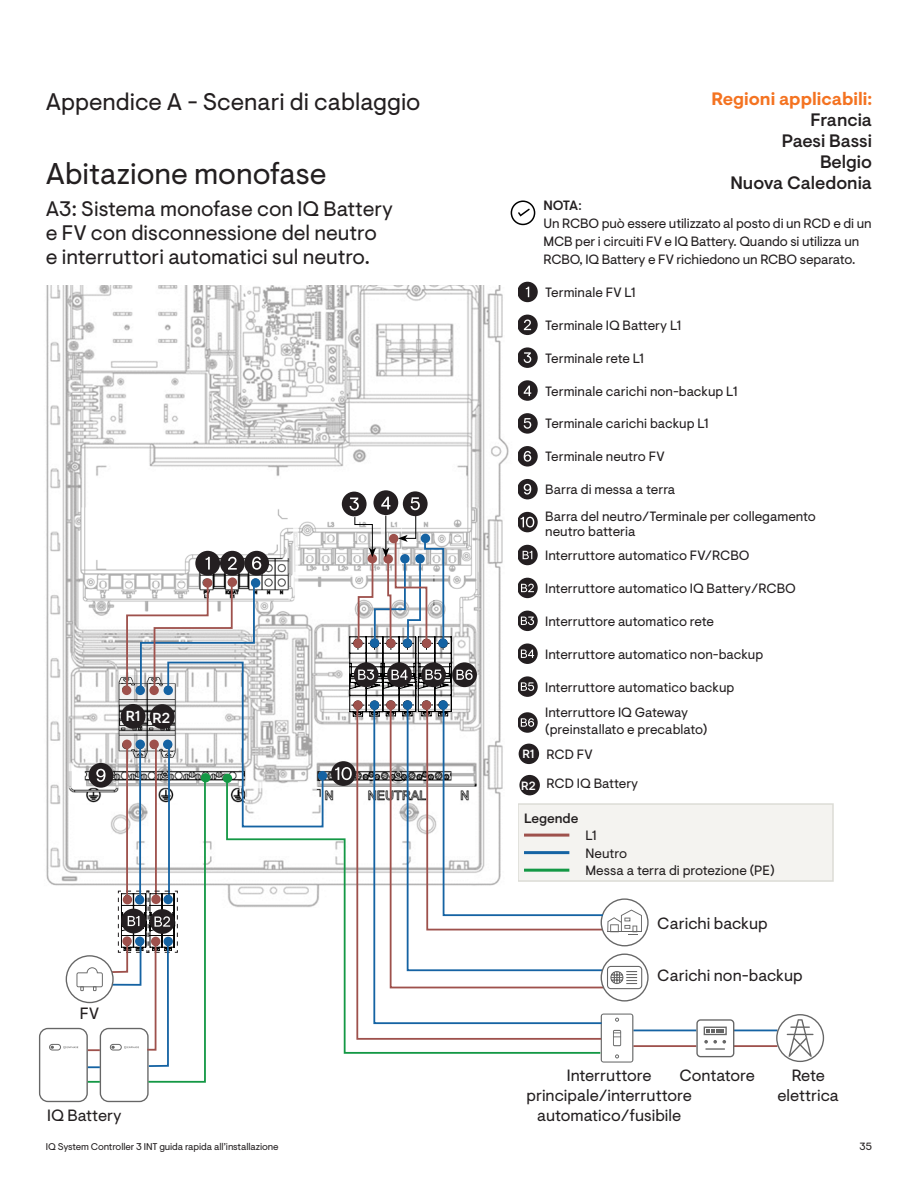
<style>
.page{position:relative;width:918px;height:1188px;background:#fff}
.page>*{position:absolute;margin:0;border:0;box-sizing:border-box;transform-origin:0 0}
.Subheading{font:30px "Enphase Visuelt";color:#231f20}
.Enphase_H1{font:24px "Enphase Visuelt";color:#231f20}
.Enphase_H2{font:21px/24px "Enphase Visuelt";color:#231f20}
.t1{font:500 18px/21px "Enphase Visuelt";color:#231f20;text-align:right}
.t2{font:700 18px "Enphase Visuelt";color:#f47321}
.t3{font:16.35px/20px "Enphase Visuelt";color:#231f20;text-align:center}
.t4{font:500 14.55px "Enphase Visuelt";color:#fff}
.t5{font:13.5px/18px "Enphase Visuelt";color:#231f20}
.t6{font:500 13.5px "Enphase Visuelt";color:#231f20}
.t7{font:500 12px "Enphase Visuelt";color:#fff}
.t8{font:10.5px "Enphase Visuelt";color:#231f20}
.t9{font:9.75px "Enphase Visuelt";letter-spacing:-.01em;color:#231f20}
.s1{font-weight:500}
</style>
<div class="page">
<div style="left:517px;top:803px;width:317px;height:79px;background:#f4f3f0;border:2px solid #dcdcd6"></div>
<div style="left:517px;top:479px;width:21px;height:20px;background:#241f21;border-radius:50%"></div>
<div style="left:517px;top:347px;width:21px;height:21px;background:#241f21;border-radius:50%"></div>
<svg style="left:524px;top:352px;width:7px;height:11px"></svg>
<div style="left:517px;top:315px;width:21px;height:20px;background:#241f21;border-radius:50%"></div>
<svg style="left:524px;top:319px;width:7px;height:11px"></svg>
<div style="left:517px;top:380px;width:21px;height:21px;background:#241f21;border-radius:50%"></div>
<svg style="left:524px;top:386px;width:7px;height:10px"></svg>
<div style="left:517px;top:413px;width:21px;height:21px;background:#241f21;border-radius:50%"></div>
<svg style="left:524px;top:418px;width:7px;height:11px"></svg>
<div style="left:517px;top:446px;width:21px;height:21px;background:#241f21;border-radius:50%"></div>
<svg style="left:524px;top:451px;width:7px;height:11px"></svg>
<div style="left:517px;top:282px;width:21px;height:20px;background:#241f21;border-radius:50%"></div>
<svg style="left:526px;top:287px;width:3px;height:10px"></svg>
<svg style="left:511px;top:200px;width:24px;height:25px"></svg>
<img style="left:46px;top:285px;width:472px;height:495px">
<div style="left:331px;top:761px;width:25px;height:25px;background:#241f21;border-radius:50%"></div>
<hr style="left:633px;top:1045px;width:63px;height:2px;background:#9e514c">
<hr style="left:633px;top:1030px;width:63px;height:1px;background:#1563a3">
<hr style="left:734px;top:1045px;width:43px;height:2px;background:#9e514c">
<hr style="left:734px;top:1030px;width:43px;height:1px;background:#1563a3">
<svg style="left:787px;top:1019px;width:27px;height:38px"></svg>
<div style="left:776px;top:1014px;width:48px;height:48px;border:1px solid #666;border-radius:50%"></div>
<svg style="left:601px;top:1014px;width:32px;height:49px"></svg>
<div style="left:601px;top:898px;width:48px;height:48px;border:1px solid #666;border-radius:50%"></div>
<svg style="left:329px;top:780px;width:273px;height:275px"></svg>
<div style="left:244px;top:551px;width:25px;height:25px;background:#241f21;border-radius:50%"></div>
<svg style="left:252px;top:557px;width:9px;height:13px"></svg>
<div style="left:220px;top:551px;width:25px;height:25px;background:#241f21;border-radius:50%"></div>
<svg style="left:228px;top:557px;width:9px;height:13px"></svg>
<div style="left:195px;top:551px;width:25px;height:25px;background:#241f21;border-radius:50%"></div>
<svg style="left:206px;top:557px;width:4px;height:13px"></svg>
<div style="left:601px;top:954px;width:48px;height:48px;border:1px solid #666;border-radius:50%"></div>
<svg style="left:606px;top:965px;width:37px;height:25px"></svg>
<svg style="left:696px;top:1019px;width:39px;height:39px"></svg>
<div style="left:704px;top:1027px;width:23px;height:8px;border:1px solid #666"></div>
<svg style="left:39px;top:579px;width:290px;height:523px"></svg>
<svg style="left:335px;top:484px;width:307px;height:451px"></svg>
<p class="Enphase_H1" style="left:46px;top:87px;width:376px">Appendice A - Scenari di cablaggio</p>
<p class="Subheading" style="left:46px;top:156px;width:282px">Abitazione monofase</p>
<p class="Enphase_H2" style="left:46px;top:197px;width:349px">A3: Sistema monofase con IQ Battery e FV con disconnessione del neutro e interruttori automatici sul neutro.</p>
<p class="t4" style="left:126px;top:708px;width:16px">R1</p>
<p class="t4" style="left:152px;top:709px;width:19px">R2</p>
<p class="t3" style="left:80px;top:1004px;width:21px">FV</p>
<p class="t3" style="left:47px;top:1105px;width:76px">IQ Battery</p>
<p class="t2" style="left:711px;top:88px;width:162px">Regioni applicabili:</p>
<p class="t1" style="left:811px;top:110px;width:63px">Francia</p>
<p class="t1" style="left:782px;top:131px;width:92px">Paesi Bassi</p>
<p class="t1" style="left:730px;top:152px;width:143px">Belgio<br>Nuova Caledonia</p>
<p class="t5" style="left:544px;top:197px;width:330px"><span class="s1">NOTA</span>:<br>Un RCBO può essere utilizzato al posto di un RCD e di un MCB per i circuiti FV e IQ Battery. Quando si utilizza un RCBO, IQ Battery e FV richiedono un RCBO separato.</p>
<p class="t5" style="left:545px;top:284px;width:92px">Terminale FV L1</p>
<p class="t5" style="left:545px;top:317px;width:137px">Terminale IQ Battery L1</p>
<p class="t5" style="left:545px;top:349px;width:100px">Terminale rete L1</p>
<p class="t5" style="left:545px;top:382px;width:194px">Terminale carichi non-backup L1</p>
<p class="t5" style="left:545px;top:415px;width:165px">Terminale carichi backup L1</p>
<p class="t5" style="left:545px;top:448px;width:121px">Terminale neutro FV</p>
<p class="t5" style="left:545px;top:481px;width:132px">Barra di messa a terra</p>
<p class="t5" style="left:545px;top:509px;width:272px;line-height:15px">Barra del neutro/Terminale per collegamento neutro batteria</p>
<p class="t5" style="left:545px;top:547px;width:206px">Interruttore automatico FV/RCBO</p>
<p class="t5" style="left:545px;top:580px;width:252px">Interruttore automatico IQ Battery/RCBO</p>
<p class="t5" style="left:545px;top:613px;width:170px">Interruttore automatico rete</p>
<p class="t5" style="left:545px;top:645px;width:220px">Interruttore automatico non-backup</p>
<p class="t5" style="left:545px;top:678px;width:191px">Interruttore automatico backup</p>
<p class="t5" style="left:545px;top:704px;width:144px">Interruttore IQ Gateway</p>
<p class="t5" style="left:545px;top:721px;width:164px">(preinstallato e precablato)</p>
<p class="t7" style="left:523px;top:747px;width:13px">R1</p>
<p class="t5" style="left:547px;top:745px;width:48px">RCD FV</p>
<p class="t7" style="left:521px;top:779px;width:16px">R2</p>
<p class="t5" style="left:547px;top:775px;width:93px">RCD IQ Battery</p>
<p class="t6" style="left:524px;top:810px;width:56px">Legende</p>
<p class="t5" style="left:586px;top:827px;width:13px">L1</p>
<p class="t5" style="left:586px;top:844px;width:43px">Neutro</p>
<p class="t5" style="left:586px;top:862px;width:191px">Messa a terra di protezione (PE)</p>
<p class="t3" style="left:657px;top:914px;width:112px">Carichi backup</p>
<p class="t3" style="left:657px;top:966px;width:147px">Carichi non-backup</p>
<p class="t3" style="left:567px;top:1066px;width:86px">Interruttore</p>
<p class="t3" style="left:679px;top:1066px;width:77px">Contatore</p>
<p class="t3" style="left:527px;top:1086px;width:167px">principale/interruttore automatico/fusibile</p>
<p class="t3" style="left:778px;top:1066px;width:63px">Rete elettrica</p>
<p class="t9" style="left:46px;top:1141px;width:234px">IQ System Controller 3 INT guida rapida all’installazione</p>
<p class="t8" style="left:860px;top:1140px;width:14px">35</p>
</div>
